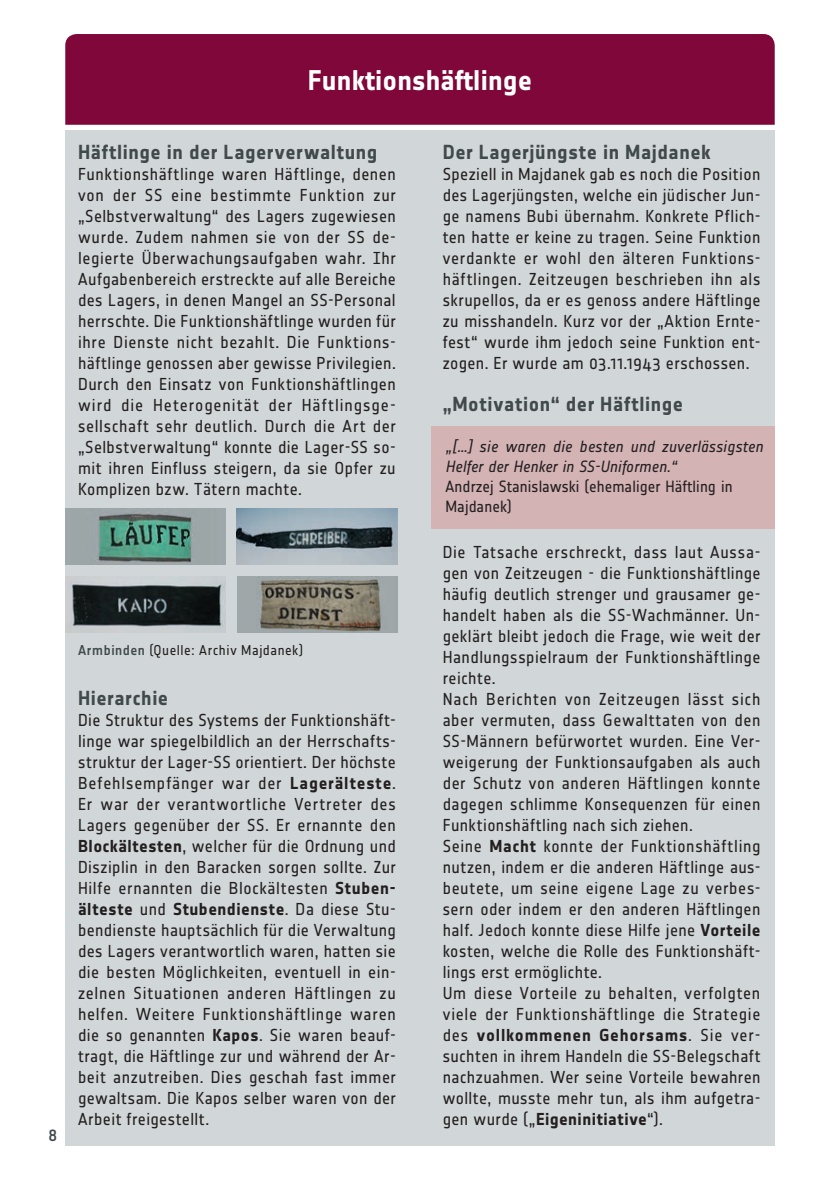
<style>
.page{position:relative;width:840px;height:1191px;background:#fff}
.page>*{position:absolute;margin:0;border:0;box-sizing:border-box;transform-origin:0 0}
.t1{font:700 28px "Notes";letter-spacing:.005em;color:#fff}
.t2{font:700 20px "Notes";letter-spacing:.025em;color:#41494a}
.t3{font:17px/21px "Notes";letter-spacing:.025em;color:#231f20;text-align:justify}
.t4{font:italic 16px/20px "Notes";letter-spacing:.01em;color:#231f20}
.t5{font:16px/20px "Notes";letter-spacing:.005em;color:#231f20}
.t6{font:16px "Notes Medium Tf";color:#41494a}
.t7{font:14px "Notes";letter-spacing:.04em;color:#231f20}
.s1{font-weight:500;color:#41494a}
.s2{font-weight:700}
</style>
<div class="page">
<div style="left:65px;top:34px;width:709px;height:91px;background:#7f073a"></div>
<div style="left:65px;top:130px;width:709px;height:1015px;background:#d1d6d8"></div>
<div style="left:65px;top:508px;width:160px;height:57px;background:#9ea7a9"></div>
<img style="left:98px;top:508px;width:96px;height:55px">
<img style="left:65px;top:576px;width:160px;height:57px">
<img style="left:237px;top:508px;width:160px;height:57px">
<div style="left:237px;top:576px;width:160px;height:57px;background:#9ea7a9"></div>
<img style="left:260px;top:576px;width:121px;height:56px">
<div style="left:431px;top:426px;width:343px;height:102px;background:#d4b3b5"></div>
<p class="t6" style="left:49px;top:1126px;width:9px">8</p>
<h1 class="t1" style="left:308px;top:65px;width:226px">Funktionshäftlinge</h1>
<p class="t2" style="left:78px;top:141px;width:301px">Häftlinge in der Lagerverwaltung</p>
<p class="t3" style="left:78px;top:163px;width:319px">Funktionshäftlinge waren Häftlinge, denen von der SS eine bestimmte Funktion zur „Selbstverwaltung“ des Lagers zugewiesen wurde. Zudem nahmen sie von der SS de&shy;legierte Überwachungsaufgaben wahr. Ihr Aufgabenbereich erstreckte auf alle Bereiche des Lagers, in denen Mangel an SS-Personal herrschte. Die Funktionshäftlinge wurden für ihre Dienste nicht bezahlt. Die Funktions&shy;häftlinge genossen aber gewisse Privilegien.<br>Durch den Einsatz von Funktionshäftlingen wird die Heterogenität der Häftlingsge&shy;sellschaft sehr deutlich. Durch die Art der „Selbstverwaltung“ konnte die Lager-SS so&shy;mit ihren Einfluss steigern, da sie Opfer zu Komplizen bzw. Tätern machte.</p>
<p class="t7" style="left:78px;top:642px;width:226px"><span class="s1">Armbinden</span> (Quelle: Archiv Majdanek)</p>
<p class="t2" style="left:78px;top:687px;width:92px">Hierarchie</p>
<p class="t3" style="left:78px;top:709px;width:319px">Die Struktur des Systems der Funktionshäft&shy;linge war spiegelbildlich an der Herrschafts&shy;struktur der Lager-SS orientiert. Der höchste Befehlsempfänger war der <span class="s2">Lagerälteste</span>.<br>Er war der verantwortliche Vertreter des Lagers gegenüber der SS. Er ernannte den <span class="s2">Blockältesten</span>, welcher für die Ordnung und Disziplin in den Baracken sorgen sollte. Zur Hilfe ernannten die Blockältesten <span class="s2">Stuben&shy;älteste</span> und <span class="s2">Stubendienste</span>. Da diese Stu&shy;bendienste hauptsächlich für die Verwaltung des Lagers verantwortlich waren, hatten sie die besten Möglichkeiten, eventuell in ein&shy;zelnen Situationen anderen Häftlingen zu helfen. Weitere Funktionshäftlinge waren die so genannten <span class="s2">Kapos</span>. Sie waren beauf&shy;tragt, die Häftlinge zur und während der Ar&shy;beit anzutreiben. Dies geschah fast immer gewaltsam. Die Kapos selber waren von der Arbeit freigestellt.</p>
<p class="t2" style="left:442px;top:141px;width:269px">Der Lagerjüngste in Majdanek</p>
<p class="t3" style="left:442px;top:163px;width:319px">Speziell in Majdanek gab es noch die Position des Lagerjüngsten, welche ein jüdischer Jun&shy;ge namens Bubi übernahm. Konkrete Pflich&shy;ten hatte er keine zu tragen. Seine Funktion verdankte er wohl den älteren Funktions&shy;häftlingen. Zeitzeugen beschrieben ihn als skrupellos, da er es genoss andere Häftlinge zu misshandeln. Kurz vor der „Aktion Ernte&shy;fest“ wurde ihm jedoch seine Funktion ent&shy;zogen. Er wurde am 03.11.1943 erschossen.</p>
<p class="t2" style="left:442px;top:393px;width:242px">„Motivation“ der Häftlinge</p>
<p class="t4" style="left:445px;top:436px;width:319px">„[…] sie waren die besten und zuverlässigsten<br>Helfer der Henker in SS-Uniformen.“</p>
<p class="t5" style="left:445px;top:476px;width:288px">Andrzej Stanislawski (ehemaliger Häftling in<br>Majdanek)</p>
<p class="t3" style="left:442px;top:541px;width:319px;text-align:left">Die Tatsache erschreckt, dass laut Aussa&shy;gen von Zeitzeugen - die Funktionshäftlinge häufig deutlich strenger und grausamer ge&shy;handelt haben als die SS-Wachmänner. Un&shy;geklärt bleibt jedoch die Frage, wie weit der Handlungsspielraum der Funktionshäftlinge reichte.<br>Nach Berichten von Zeitzeugen lässt sich aber vermuten, dass Gewalttaten von den SS-Männern befürwortet wurden. Eine Ver&shy;weigerung der Funktionsaufgaben als auch der Schutz von anderen Häftlingen konnte dagegen schlimme Konsequenzen für einen Funktionshäftling nach sich ziehen.<br>Seine <span class="s2">Macht</span> konnte der Funktionshäftling nutzen, indem er die anderen Häftlinge aus&shy;beutete, um seine eigene Lage zu verbes&shy;sern oder indem er den anderen Häftlingen half. Jedoch konnte diese Hilfe jene <span class="s2">Vorteile </span>kosten, welche die Rolle des Funktionshäft&shy;lings erst ermöglichte.<br>Um diese Vorteile zu behalten, verfolgten viele der Funktionshäftlinge die Strategie des <span class="s2">vollkommenen Gehorsams</span>. Sie ver&shy;suchten in ihrem Handeln die SS-Belegschaft nachzuahmen. Wer seine Vorteile bewahren wollte, musste mehr tun, als ihm aufgetra&shy;gen wurde („<span class="s2">Eigeninitiative</span>“).</p>
</div>
